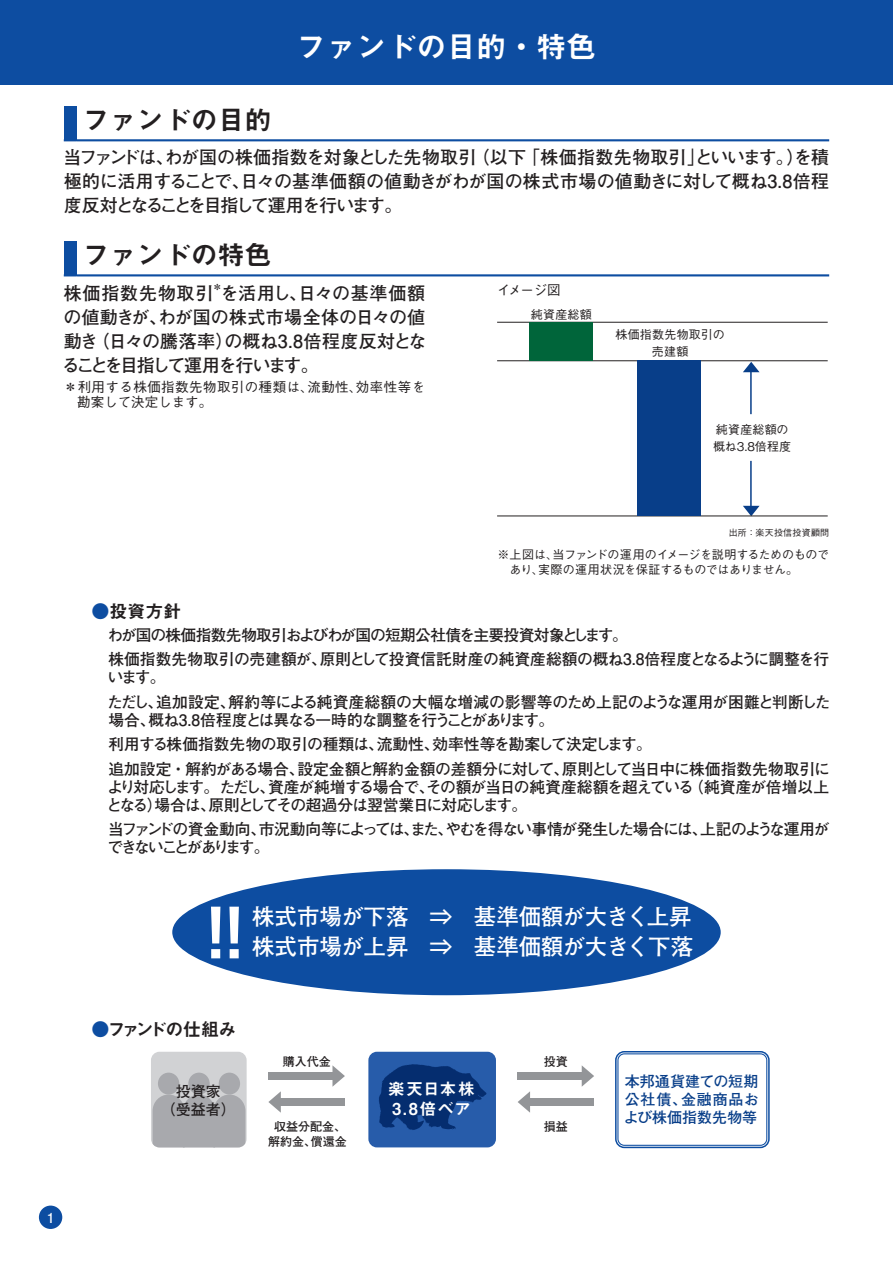
<style>
.page{position:relative;width:893px;height:1263px;background:#fff}
.page>*{position:absolute;margin:0;border:0;box-sizing:border-box;transform-origin:0 0}
.t1{font:700 65.55px "Shin Go Pro De";color:#fff}
.t2{font:30px "Midashi Go Pro MB31";color:#fff}
.t3{font:27px "Midashi Go Pro MB31";color:#231f20}
.t4{font:700 22.5px "Futo Go B101 Pro";letter-spacing:-.015em;color:#fff}
.t5{font:700 18px/24px "Futo Go B101 Pro";letter-spacing:-.03em;color:#231f20;text-align:justify}
.t6{font:700 18px "Futo Go B101 Pro";letter-spacing:.045em;color:#231f20}
.t7{font:18px "Midashi Go Pro MB31";letter-spacing:-.03em;color:#231f20}
.t8{font:16.5px/19.8px "Midashi Go Pro MB31";letter-spacing:.07em;color:#fff}
.t9{font:700 15.75px/24.5px "Futo Go B101 Pro";letter-spacing:-.05em;color:#231f20}
.t10{font:700 15.75px/18px "Futo Go B101 Pro";letter-spacing:-.095em;color:#231f20}
.t11{font:700 15.75px/24.5px "Futo Go B101 Pro";letter-spacing:-.005em;color:#231f20}
.t12{font:700 15px/18px "Futo Go B101 Pro";letter-spacing:.005em;color:#083e89;text-align:justify}
.t13{font:700 15px/18px "Futo Go B101 Pro";color:#231f20;text-align:center}
.t14{font:700 13.8px "Futo Go B101 Pro";color:#fff}
.t15{font:500 13.5px/15px "Gothic BBB Pro";letter-spacing:.03em;color:#231f20}
.t16{font:500 12px/15px "Gothic BBB Pro";letter-spacing:-.025em;color:#231f20}
.t17{font:500 12px/17.2px "Gothic BBB Pro";color:#231f20;text-align:center}
.t18{font:700 12px/15px "Futo Go B101 Pro";color:#231f20;text-align:center}
.t19{font:700 10.5px "Futo Go B101 Pro";color:#231f20}
.t20{font:500 9px "Gothic BBB Pro";letter-spacing:.03em;color:#231f20}
.s1{color:#0d4da1}
</style>
<div class="page">
<div style="left:39px;top:1205px;width:23px;height:24px;background:#0d4da1;border-radius:50%"></div>
<div style="left:0;top:0;width:893px;height:85px;background:#0d4da1"></div>
<div style="left:172px;top:869px;width:549px;height:126px;background:#0d4da1;border-radius:50%"></div>
<div style="left:368px;top:1052px;width:128px;height:95px;background:#275caa;border-radius:9px"></div>
<svg style="left:379px;top:1064px;width:108px;height:66px"></svg>
<div style="left:268px;top:1072px;width:70px;height:8px;background:#939598"></div>
<svg style="left:332px;top:1065px;width:13px;height:22px"></svg>
<div style="left:275px;top:1098px;width:70px;height:8px;background:#939598"></div>
<svg style="left:268px;top:1091px;width:13px;height:22px"></svg>
<div style="left:518px;top:1072px;width:69px;height:8px;background:#939598"></div>
<svg style="left:582px;top:1065px;width:12px;height:22px"></svg>
<div style="left:525px;top:1098px;width:69px;height:8px;background:#939598"></div>
<svg style="left:518px;top:1091px;width:12px;height:22px"></svg>
<div style="left:151px;top:1052px;width:96px;height:95px;background:#d1d2d4;border-radius:9px"></div>
<div style="left:615px;top:1051px;width:155px;height:97px;border:2px solid #0d4da1;border-radius:9px"></div>
<div style="left:617px;top:1053px;width:150px;height:93px;border:1px solid #0d4da1;border-radius:6px"></div>
<div style="left:158px;top:1072px;width:21px;height:22px;background:#a8a9ad;border-radius:50%"></div>
<div style="left:219px;top:1072px;width:21px;height:22px;background:#a8a9ad;border-radius:50%"></div>
<div style="left:188px;top:1072px;width:22px;height:22px;background:#a8a9ad;border-radius:50%"></div>
<svg style="left:153px;top:1094px;width:92px;height:53px"></svg>
<div style="left:64px;top:106px;width:13px;height:34px;background:#0d4da1"></div>
<svg style="left:64px;top:140px;width:13px;height:1px"></svg>
<hr style="left:77px;top:139px;width:752px;height:2px;background:#0d4da1">
<div style="left:64px;top:241px;width:13px;height:34px;background:#0d4da1"></div>
<svg style="left:64px;top:275px;width:13px;height:1px"></svg>
<hr style="left:77px;top:274px;width:752px;height:2px;background:#0d4da1">
<hr style="left:750px;top:461px;width:2px;height:53px;background:#083e89">
<svg style="left:743px;top:506px;width:16px;height:10px"></svg>
<hr style="left:750px;top:364px;width:2px;height:50px;background:#083e89">
<svg style="left:743px;top:362px;width:16px;height:10px"></svg>
<hr style="left:497px;top:516px;width:331px;height:1px;background:#231f20">
<hr style="left:497px;top:360px;width:331px;height:1px;background:#231f20">
<hr style="left:497px;top:322px;width:331px;height:1px;background:#231f20">
<div style="left:530px;top:322px;width:63px;height:39px;background:#00653a"></div>
<div style="left:637px;top:361px;width:64px;height:155px;background:#083e89"></div>
<h3 class="t3" style="left:83px;top:98px;width:190px">ファンドの目的</h3>
<h2 class="t2" style="left:296px;top:23px;width:301px">ファンドの目的・特色</h2>
<p class="t5" style="left:63px;top:143px;width:767px">当ファンドは、わが国の株価指数を対象とした先物取引（以下「株価指数先物取引」といいます。）を積極的に活用することで、日々の基準価額の値動きがわが国の株式市場の値動きに対して概ね3.8倍程度反対となることを目指して運用を行います。</p>
<h3 class="t3" style="left:83px;top:233px;width:190px">ファンドの特色</h3>
<p class="t19" style="left:212px;top:279px;width:12px">＊</p>
<p class="t5" style="left:62px;top:303px;width:366px">の値動きが、わが国の株式市場全体の日々の値動き（日々の騰落率）の概ね3.8倍程度反対となることを目指して運用を行います。</p>
<p class="t15" style="left:77px;top:378px;width:349px;text-indent:-14px">＊利用する株価指数先物取引の種類は、流動性、効率性等を勘案して決定します。</p>
<p class="t6" style="left:64px;top:279px;width:363px">株価指数先物取引を活用し、日々の基準価額</p>
<p class="t15" style="left:497px;top:280px;width:65px">イメージ図</p>
<p class="t17" style="left:531px;top:304px;width:63px">純資産総額</p>
<p class="t17" style="left:616px;top:324px;width:111px">株価指数先物取引の売建額</p>
<p class="t17" style="left:713px;top:419px;width:80px;text-align:left">純資産総額の概ね3.8倍程度</p>
<p class="t14" style="left:47px;top:1206px;width:9px">1</p>
<p class="t20" style="left:729px;top:526px;width:102px">出所：楽天投信投資顧問</p>
<p class="t16" style="left:509px;top:545px;width:321px;text-indent:-12px">※上図は、当ファンドの運用のイメージを説明するためのものであり、実際の運用状況を保証するものではありません。</p>
<p class="t7" style="left:91px;top:597px;width:91px"><span class="s1">●</span>投資方針</p>
<p class="t9" style="left:108px;top:620px;width:723px">わが国の株価指数先物取引およびわが国の短期公社債を主要投資対象とします。<br>株価指数先物取引の売建額が、原則として投資信託財産の純資産総額の概ね3.8倍程度となるように調整を行</p>
<p class="t11" style="left:107px;top:663px;width:725px">います。<br>ただし、追加設定、解約等による純資産総額の大幅な増減の影響等のため上記のような運用が困難と判断した</p>
<p class="t9" style="left:108px;top:705px;width:723px">場合、概ね3.8倍程度とは異なる一時的な調整を行うことがあります。<br>利用する株価指数先物の取引の種類は、流動性、効率性等を勘案して決定します。<br>追加設定・解約がある場合、設定金額と解約金額の差額分に対して、原則として当日中に株価指数先物取引に</p>
<p class="t9" style="left:107px;top:776px;width:724px;line-height:18px">より対応します。ただし、資産が純増する場合で、その額が当日の純資産総額を超えている（純資産が倍増以上となる）場合は、原則としてその超過分は翌営業日に対応します。</p>
<p class="t10" style="left:108px;top:818px;width:723px">当ファンドの資金動向、市況動向等によっては、また、やむを得ない事情が発生した場合には、上記のような運用ができないことがあります。</p>
<h1 class="t1" style="left:204px;top:880px;width:44px">!!</h1>
<h3 class="t4" style="left:252px;top:899px;width:441px">株式市場が下落　⇒　基準価額が大きく上昇</h3>
<h3 class="t4" style="left:252px;top:929px;width:443px">株式市場が上昇　⇒ 基準価額が大きく下落</h3>
<p class="t7" style="left:91px;top:1015px;width:147px"><span class="s1">●</span>ファンドの仕組み</p>
<p class="t18" style="left:283px;top:1052px;width:49px">購入代金</p>
<p class="t18" style="left:544px;top:1052px;width:25px">投資</p>
<p class="t13" style="left:160px;top:1080px;width:77px">投資家<br>（受益者）</p>
<p class="t8" style="left:388px;top:1077px;width:88px">楽天日本株<br>3.8倍ベア</p>
<p class="t12" style="left:624px;top:1071px;width:137px">本邦通貨建ての短期公社債、金融商品および株価指数先物等</p>
<p class="t18" style="left:268px;top:1117px;width:80px">収益分配金、解約金、償還金</p>
<p class="t18" style="left:544px;top:1117px;width:25px">損益</p>
</div>
